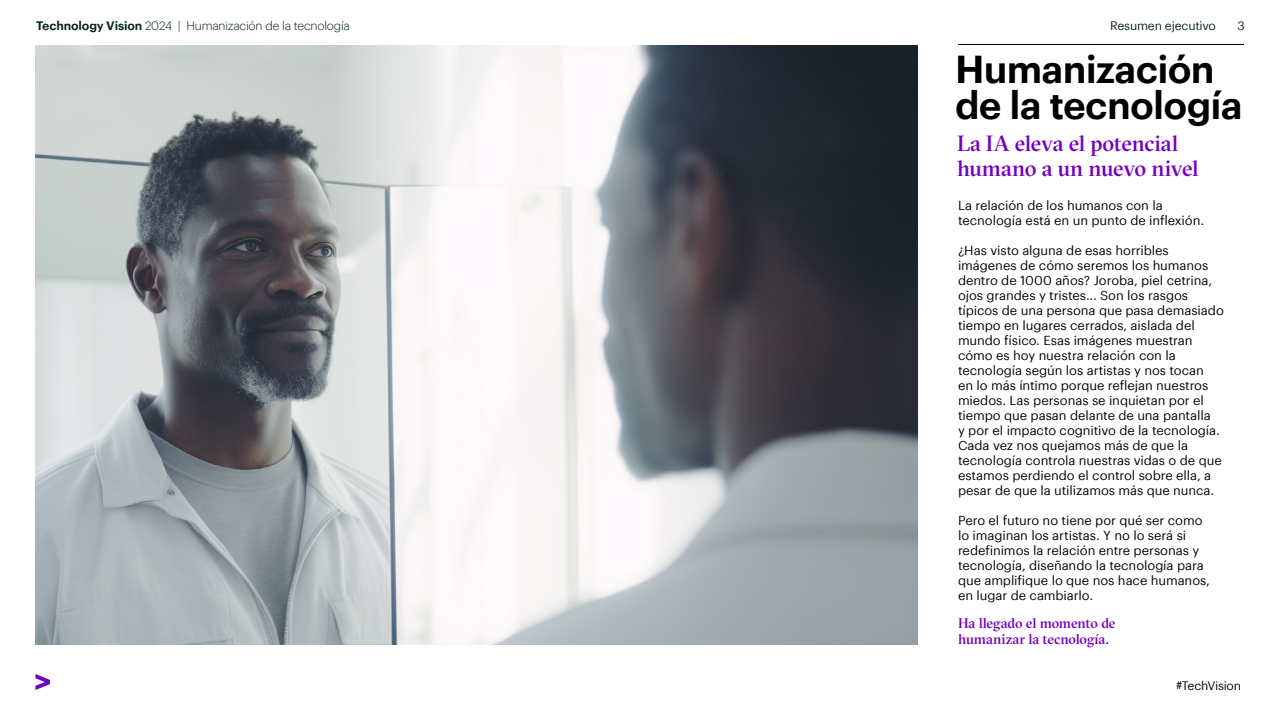
<style>
.page{position:relative;width:1280px;height:720px;background:#fff}
.page>*{position:absolute;margin:0;border:0;box-sizing:border-box;transform-origin:0 0}
.t1{font:600 38px/36px "Graphik";letter-spacing:-.02em;color:#000}
.t2{font:500 22px/25px "GT Sectra Fine";letter-spacing:-.01em;color:#7500bf}
.t3{font:500 14px/16px "GT Sectra Fine";letter-spacing:-.005em;color:#7500bf}
.t4{font:12.8px/15px "Graphik";letter-spacing:-.005em;color:#000}
.t5{font:300 12px "Graphik";letter-spacing:-.015em;color:#072321}
.t6{font:12px "Graphik";letter-spacing:-.015em;color:#072321}
.t7{font:12px "Graphik";letter-spacing:-.025em;color:#000}
.s1{font-weight:600}
</style>
<div class="page">
<svg style="left:35px;top:674px;width:15px;height:16px"></svg>
<hr style="left:958px;top:44px;width:286px;height:1px;background:#000">
<img style="left:35px;top:45px;width:883px;height:600px">
<p class="t5" style="left:36px;top:17px;width:315px"><span class="s1">Technology Vision</span> 2024 | Humanización de la tecnología</p>
<p class="t6" style="left:1110px;top:17px;width:107px">Resumen ejecutivo</p>
<p class="t6" style="left:1238px;top:17px;width:9px">3</p>
<h1 class="t1" style="left:955px;top:48px;width:289px">Humanización de la tecnología</h1>
<h2 class="t2" style="left:957px;top:131px;width:243px">La IA eleva el potencial humano a un nuevo nivel</h2>
<p class="t4" style="left:958px;top:197px;width:248px">La relación de los humanos con la tecnología está en un punto de inflexión.</p>
<p class="t4" style="left:958px;top:242px;width:267px">¿Has visto alguna de esas horribles imágenes de cómo seremos los humanos dentro de 1000 años? Joroba, piel cetrina, ojos grandes y tristes... Son los rasgos típicos de una persona que pasa demasiado tiempo en lugares cerrados, aislada del mundo físico. Esas imágenes muestran cómo es hoy nuestra relación con la tecnología según los artistas y nos tocan<br>en lo más íntimo porque reflejan nuestros miedos. Las personas se inquietan por el tiempo que pasan delante de una pantalla<br>y por el impacto cognitivo de la tecnología.<br>Cada vez nos quejamos más de que la tecnología controla nuestras vidas o de que estamos perdiendo el control sobre ella, a pesar de que la utilizamos más que nunca.</p>
<p class="t4" style="left:958px;top:512px;width:254px">Pero el futuro no tiene por qué ser como lo imaginan los artistas. Y no lo será si redefinimos la relación entre personas y tecnología, diseñando la tecnología para que amplifique lo que nos hace humanos, en lugar de cambiarlo.</p>
<p class="t3" style="left:958px;top:615px;width:159px">Ha llegado el momento de humanizar la tecnología.</p>
<p class="t7" style="left:1176px;top:677px;width:67px">#TechVision</p>
</div>
